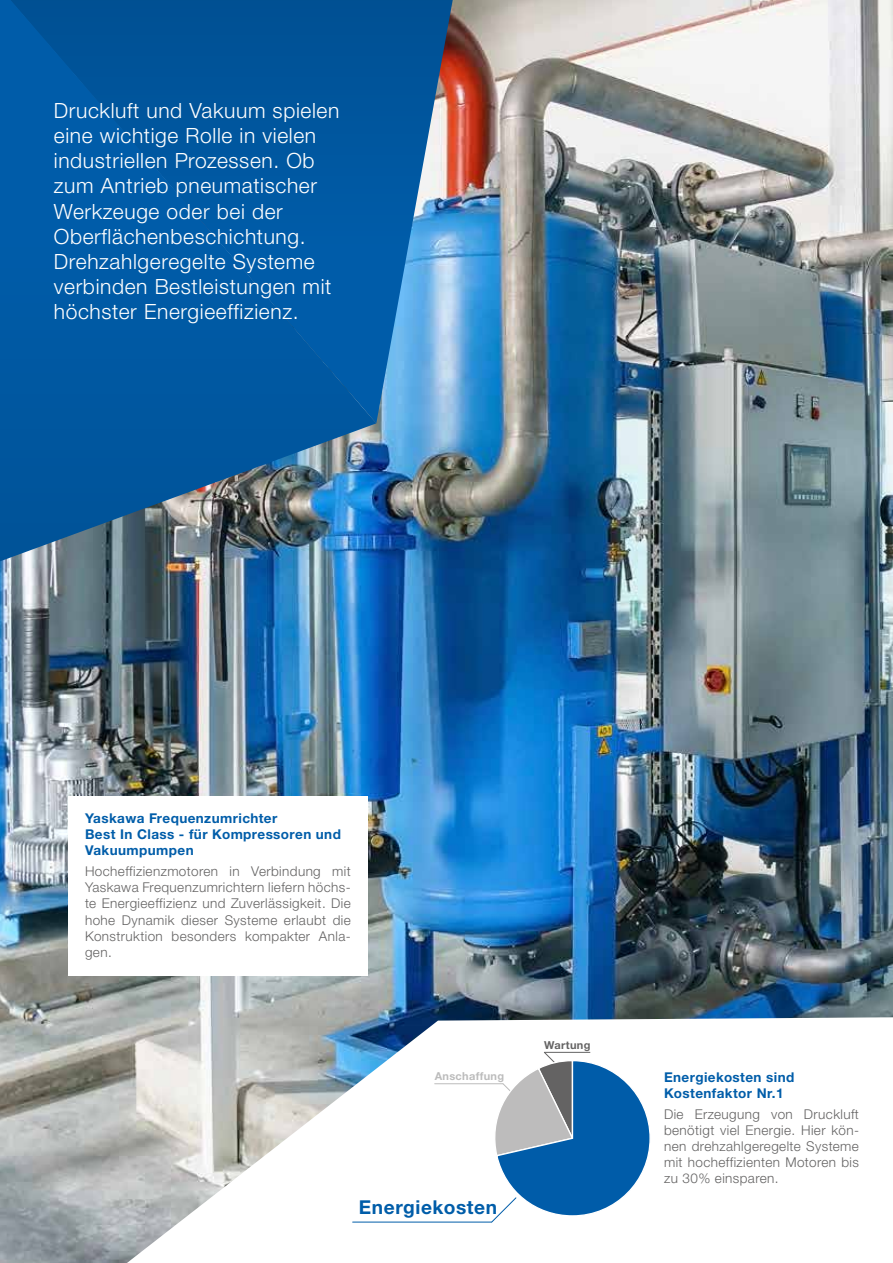
<style>
.page{position:relative;width:893px;height:1263px;background:#fff}
.page>*{position:absolute;margin:0;border:0;box-sizing:border-box;transform-origin:0 0}
.t1{font:300 21px/25.2px "Helvetica Neue LTW1 G";letter-spacing:.03em;color:#fff}
.t2{font:700 19.2px "Helvetica Neue LTW1 G";letter-spacing:.03em;color:#005da9}
.t3{font:300 13.5px/16.2px "Helvetica Neue LTW1 G";letter-spacing:.03em;color:#646363;text-align:justify}
.t4{font:700 13.5px/16.2px "Helvetica Neue LTW1 G";letter-spacing:.03em;color:#005da9}
.t5{font:700 10.95px "Helvetica Neue LTW1 G";letter-spacing:.03em;color:#bcbcbc}
.t6{font:700 10.95px "Helvetica Neue LTW1 G";letter-spacing:.03em;color:#646363}
</style>
<div class="page">
<img style="left:0;top:0;width:893px;height:1263px">
<svg style="left:376px;top:0;width:77px;height:423px;background:#4885bb"></svg>
<svg style="left:0;top:0;width:376px;height:561px;background:#0b5c9e"></svg>
<svg style="left:127px;top:1017px;width:766px;height:246px"></svg>
<div style="left:68px;top:796px;width:300px;height:180px;background:#fff"></div>
<hr style="left:435px;top:1083px;width:68px;height:1px;background:#bcbcbc">
<hr style="left:353px;top:1222px;width:138px;height:1px;background:#005da9">
<svg style="left:489px;top:1052px;width:162px;height:171px"></svg>
<p class="t1" style="left:54px;top:98px;width:287px">Druckluft und Vakuum spielen eine wichtige Rolle in vielen industriellen Prozessen. Ob zum Antrieb pneumatischer<br>Werkzeuge oder bei der<br>Oberflächenbeschichtung.<br>Drehzahlgeregelte Systeme verbinden Bestleistungen mit höchster Energieeffizienz.</p>
<p class="t4" style="left:85px;top:810px;width:257px">Yaskawa Frequenzumrichter<br>Best In Class - für Kompressoren und<br>Vakuumpumpen</p>
<p class="t3" style="left:85px;top:863px;width:267px">Hocheffizienzmotoren in Verbindung mit Yaskawa Frequenzumrichtern liefern höchs&shy;te Energieeffizienz und Zuverlässigkeit. Die hohe Dynamik dieser Systeme erlaubt die Konstruktion besonders kompakter Anla&shy;gen.</p>
<p class="t5" style="left:435px;top:1069px;width:71px">Anschaffung</p>
<p class="t6" style="left:544px;top:1038px;width:48px">Wartung</p>
<h2 class="t2" style="left:359px;top:1195px;width:140px">Energiekosten</h2>
<p class="t4" style="left:664px;top:1069px;width:132px">Energiekosten sind<br>Kostenfaktor Nr.1</p>
<p class="t3" style="left:664px;top:1105px;width:196px">Die Erzeugung von Druckluft benötigt viel Energie. Hier kön&shy;nen drehzahlgeregelte Systeme mit hocheffizienten Motoren bis zu 30% einsparen.</p>
</div>
